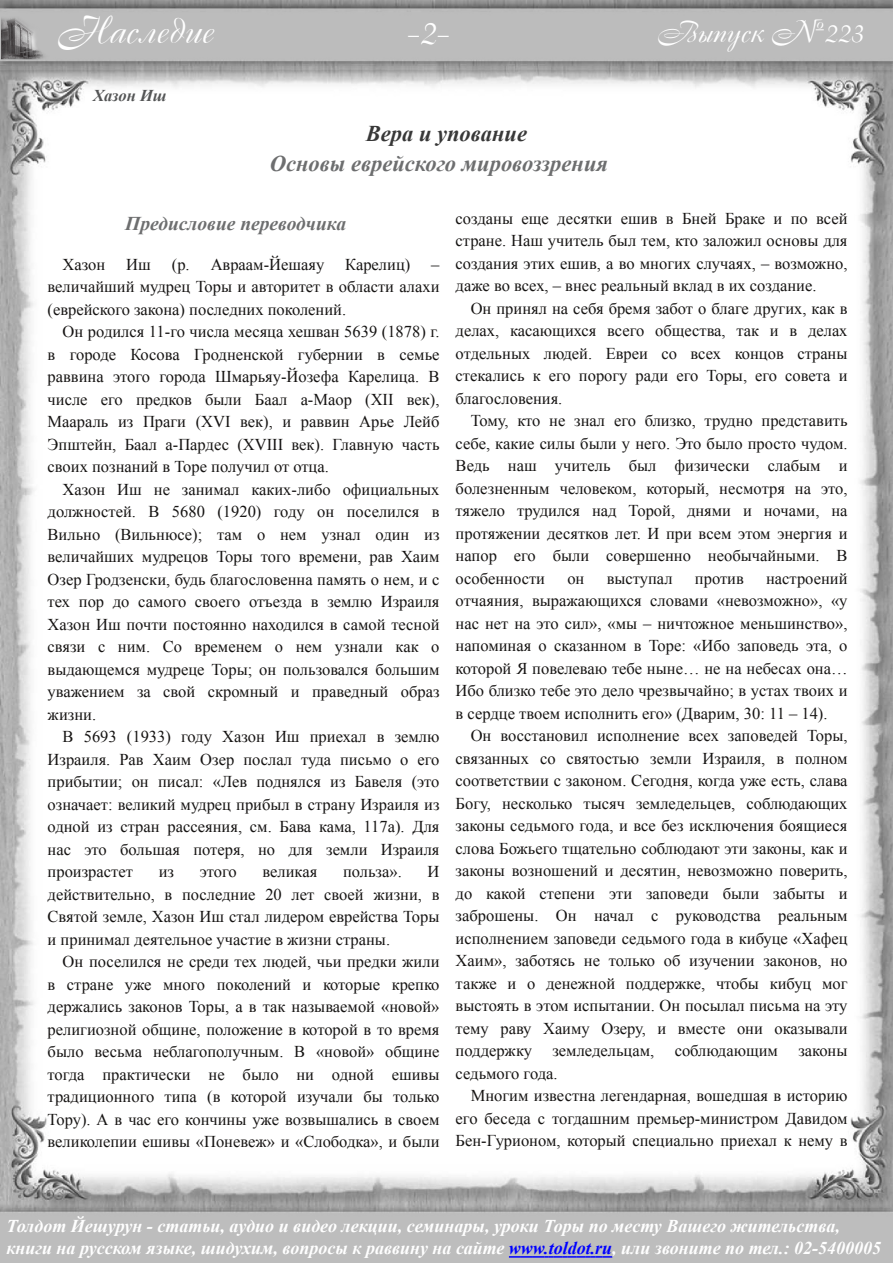
<style>
.page{position:relative;width:893px;height:1263px;background:#fff}
.page>*{position:absolute;margin:0;border:0;box-sizing:border-box;transform-origin:0 0}
.t1{font:37.5px "Cassandra";color:#fff}
.t2{font:30px "Cassandra";color:#fff}
.t3{font:italic 700 22.5px "Times New Roman";color:#6d6e6f}
.t4{font:italic 700 22.5px "Times New Roman";color:#383838}
.t5{font:italic 700 19.5px "Times New Roman";color:#6d6e6f}
.t6{font:italic 700 18px/22.5px "Times New Roman";color:#fff}
.t7{font:16.5px/22.5px "Times New Roman";color:#161413;text-align:justify}
.t8{font:italic 700 16.5px "Times New Roman";color:#545556}
.s1{color:#00f}
</style>
<div class="page">
<img style="left:0;top:0;width:893px;height:1263px">
<svg style="left:509px;top:1256px;width:103px;height:1px"></svg>
<img style="left:1px;top:11px;width:55px;height:52px">
<h1 class="t1" style="left:57px;top:6px;width:158px">Наследие</h1>
<h1 class="t1" style="left:406px;top:7px;width:44px">-2-</h1>
<p class="t8" style="left:93px;top:86px;width:75px">Хазон Иш</p>
<h3 class="t4" style="left:366px;top:121px;width:163px">Вера и упование</h3>
<h3 class="t3" style="left:270px;top:151px;width:340px">Основы еврейского мировоззрения</h3>
<h2 class="t2" style="left:657px;top:12px;width:208px">Выпуск №223</h2>
<p class="t5" style="left:125px;top:213px;width:222px">Предисловие переводчика</p>
<p class="t7" style="left:63px;top:253px;width:44px">Хазон</p>
<p class="t7" style="left:126px;top:253px;width:26px">Иш</p>
<p class="t7" style="left:172px;top:253px;width:154px">(р. Авраам-Йешаяу</p>
<p class="t7" style="left:345px;top:253px;width:67px">Карелиц)</p>
<p class="t7" style="left:48px;top:253px;width:393px;text-indent:384px">– величайший мудрец Торы и авторитет в области алахи (еврейского закона) последних поколений.</p>
<p class="t7" style="left:48px;top:320px;width:393px;text-indent:15px">Он родился 11-го числа месяца хешван 5639 (1878) г. в городе Косова Гродненской губернии в семье раввина этого города Шмарьяу-Йозефа Карелица. В числе его предков были Баал а-Маор (ХII век), Маараль из Праги (XVI век), и раввин Арье Лейб Эпштейн, Баал а-Пардес (XVIII век). Главную часть своих познаний в Торе получил от отца.</p>
<p class="t7" style="left:48px;top:478px;width:393px;text-indent:15px">Хазон Иш не занимал каких-либо официальных должностей. В 5680 (1920) году он поселился в Вильно (Вильнюсе); там о нем узнал один из величайших мудрецов Торы того времени, рав Хаим Озер Гродзенски, будь благословенна память о нем, и с тех пор до самого своего отъезда в землю Израиля Хазон Иш почти постоянно находился в самой тесной связи с ним. Со временем о нем узнали как о выдающемся мудреце Торы; он пользовался большим уважением за свой скромный и праведный образ жизни.</p>
<p class="t7" style="left:48px;top:725px;width:393px;text-indent:15px">В 5693 (1933) году Хазон Иш приехал в землю Израиля. Рав Хаим Озер послал туда письмо о его прибытии; он писал: «Лев поднялся из Бавеля (это означает: великий мудрец прибыл в страну Израиля из одной из стран рассеяния, см. Бава кама, 117а). Для нас это большая потеря, но для земли Израиля произрастет</p>
<p class="t7" style="left:48px;top:860px;width:393px;text-indent:380px">И действительно, в последние 20 лет своей жизни, в Святой земле, Хазон Иш стал лидером еврейства Торы и принимал деятельное участие в жизни страны.</p>
<p class="t7" style="left:48px;top:950px;width:393px;text-indent:15px">Он поселился не среди тех людей, чьи предки жили в стране уже много поколений и которые крепко держались законов Торы, а в так называемой «новой» религиозной общине, положение в которой в то время было весьма неблагополучным. В «новой» общине тогда практически не было ни одной ешивы традиционного типа (в которой изучали бы только Тору). А в час его кончины уже возвышались в своем великолепии ешивы «Поневеж» и «Слободка», и были</p>
<p class="t7" style="left:159px;top:860px;width:17px">из</p>
<p class="t7" style="left:200px;top:860px;width:38px">этого</p>
<p class="t7" style="left:262px;top:860px;width:56px">великая</p>
<p class="t7" style="left:343px;top:860px;width:60px">польза».</p>
<p class="t7" style="left:456px;top:207px;width:393px">созданы еще десятки ешив в Бней Браке и по всей стране. Наш учитель был тем, кто заложил основы для создания этих ешив, а во многих случаях, – возможно, даже во всех, – внес реальный вклад в их создание.</p>
<p class="t7" style="left:456px;top:297px;width:393px;text-indent:15px">Он принял на себя бремя забот о благе других, как в делах, касающихся всего общества, так и в делах отдельных людей. Евреи со всех концов страны стекались к его порогу ради его Торы, его совета и благословения.</p>
<p class="t7" style="left:456px;top:409px;width:393px;text-indent:15px">Тому, кто не знал его близко, трудно представить себе, какие силы были у него. Это было просто чудом.<br>Ведь наш учитель был физически слабым и болезненным человеком, который, несмотря на это, тяжело трудился над Торой, днями и ночами, на протяжении десятков лет. И при всем этом энергия и напор его были совершенно необычайными. В особенности</p>
<p class="t7" style="left:456px;top:567px;width:393px;text-indent:310px">настроений отчаяния, выражающихся словами «невозможно», «у нас нет на это сил», «мы – ничтожное меньшинство», напоминая о сказанном в Торе: «Ибо заповедь эта, о которой Я повелеваю тебе ныне… не на небесах она… Ибо близко тебе это дело чрезвычайно; в устах твоих и в сердце твоем исполнить его» (Дварим, 30: 11 – 14).</p>
<p class="t7" style="left:456px;top:724px;width:393px;text-indent:15px">Он восстановил исполнение всех заповедей Торы, связанных со святостью земли Израиля, в полном соответствии с законом. Сегодня, когда уже есть, слава Богу, несколько тысяч земледельцев, соблюдающих законы седьмого года, и все без исключения боящиеся слова Божьего тщательно соблюдают эти законы, как и законы возношений и десятин, невозможно поверить, до какой степени эти заповеди были забыты и заброшены. Он начал с руководства реальным исполнением заповеди седьмого года в кибуце «Хафец Хаим», заботясь не только об изучении законов, но также и о денежной поддержке, чтобы кибуц мог выстоять в этом испытании. Он посылал письма на эту тему раву Хаиму Озеру, и вместе они оказывали поддержку земледельцам, соблюдающим законы седьмого года.</p>
<p class="t7" style="left:456px;top:1084px;width:393px;text-indent:15px">Многим известна легендарная, вошедшая в историю его беседа с тогдашним премьер-министром Давидом Бен-Гурионом, который специально приехал к нему в</p>
<p class="t7" style="left:567px;top:567px;width:19px">он</p>
<p class="t7" style="left:607px;top:567px;width:67px">выступал</p>
<p class="t7" style="left:695px;top:567px;width:50px">против</p>
<p class="t6" style="left:6px;top:1214px;width:876px">Толдот Йешурун - статьи, аудио и видео лекции, семинары, уроки Торы по месту Вашего жительства, книги на русском языке, шидухим, вопросы к раввину на сайте <span class="s1">www.toldot.ru</span>, или звоните по тел.: 02-5400005</p>
</div>
